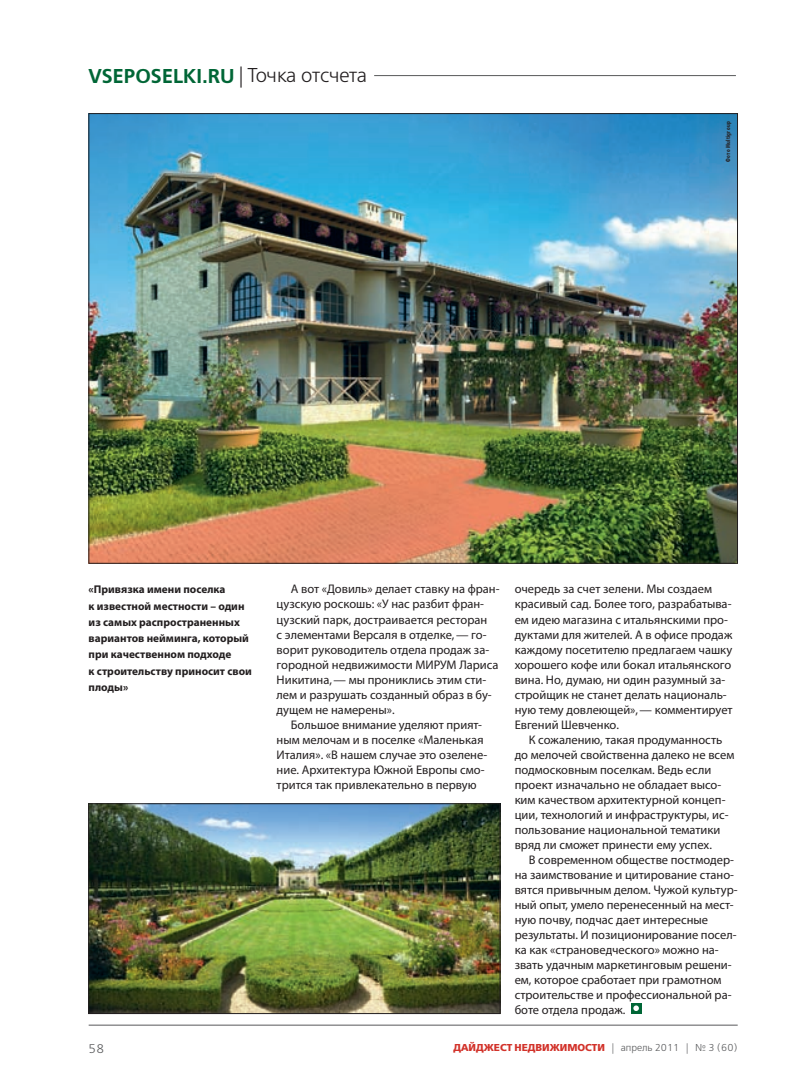
<style>
.page{position:relative;width:798px;height:1088px;background:#fff}
.page>*{position:absolute;margin:0;border:0;box-sizing:border-box;transform-origin:0 0}
.t1{font:20px "Free Set Demi C";color:#006636}
.t2{font:12.5px "Myriad Pro";color:#231f20}
.t3{font:12.5px "Free Set Light C";color:#57585a}
.t4{font:700 11.25px/16.2px "Myriad Pro";color:#231f20}
.t5{font:10px "Free Set Bold C";color:#d2322a}
.t6{font:700 condensed 6.25px "Myriad Pro";letter-spacing:.04em;color:#231f20}
.s1{font-family:"Free Set Light C";color:#231f20}
.s2{font-family:"Free Set Light C";color:#57585a}
</style>
<div class="page">
<hr style="left:89px;top:1025px;width:648px;height:1px;background:#57585a">
<div style="left:630px;top:1003px;width:11px;height:10px;background:#006636"></div>
<svg style="left:633px;top:1005px;width:5px;height:6px"></svg>
<img style="left:91px;top:115px;width:644px;height:446px">
<hr style="left:374px;top:75px;width:361px;height:1px;background:#57585a">
<img style="left:90px;top:805px;width:408px;height:207px">
<div style="left:88px;top:803px;width:412px;height:211px;border:1px solid #231f20"></div>
<p class="t1" style="left:89px;top:69px;width:280px">VSEPOSELKI.RU <span class="s1">| Точка отсчета</span></p>
<p class="t6" style="left:725px;top:162px;width:42px;rotate:-90deg">Фото Multigroup</p>
<p class="t4" style="left:89px;top:582px;width:165px">«Привязка имени поселка<br>к известной местности – один из самых распространенных вариантов нейминга, который при качественном подходе<br>к строительству приносит свои плоды»</p>
<p class="t2" style="left:291px;top:585px;width:210px">А вот «Довиль» делает ставку на фран-</p>
<p class="t2" style="left:276px;top:600px;width:209px">цузскую роскошь: «У нас разбит фран-</p>
<p class="t2" style="left:276px;top:615px;width:212px">цузский парк, достраивается ресторан</p>
<p class="t2" style="left:276px;top:630px;width:211px">с элементами Версаля в отделке, — го-</p>
<p class="t2" style="left:276px;top:645px;width:214px">ворит руководитель отдела продаж за-</p>
<p class="t2" style="left:276px;top:660px;width:223px">городной недвижимости МИРУМ Лариса</p>
<p class="t2" style="left:276px;top:675px;width:211px">Никитина, — мы прониклись этим сти-</p>
<p class="t2" style="left:276px;top:690px;width:216px">лем и разрушать созданный образ в бу-</p>
<p class="t2" style="left:276px;top:705px;width:119px">дущем не намерены».</p>
<p class="t2" style="left:291px;top:720px;width:193px">Большое внимание уделяют прият-</p>
<p class="t2" style="left:276px;top:735px;width:208px">ным мелочам и в поселке «Маленькая</p>
<p class="t2" style="left:276px;top:750px;width:212px">Италия». «В нашем случае это озелене-</p>
<p class="t2" style="left:276px;top:765px;width:209px">ние. Архитектура Южной Европы смо-</p>
<p class="t2" style="left:276px;top:780px;width:201px">трится так привлекательно в первую</p>
<p class="t2" style="left:514px;top:585px;width:199px">очередь за счет зелени. Мы создаем</p>
<p class="t2" style="left:514px;top:600px;width:218px">красивый сад. Более того, разрабатыва-</p>
<p class="t2" style="left:514px;top:615px;width:215px">ем идею магазина с итальянскими про-</p>
<p class="t2" style="left:514px;top:630px;width:219px">дуктами для жителей. А в офисе продаж</p>
<p class="t2" style="left:514px;top:645px;width:219px">каждому посетителю предлагаем чашку</p>
<p class="t2" style="left:514px;top:660px;width:218px">хорошего кофе или бокал итальянского</p>
<p class="t2" style="left:514px;top:675px;width:212px">вина. Но, думаю, ни один разумный за-</p>
<p class="t2" style="left:514px;top:690px;width:213px">стройщик не станет делать националь-</p>
<p class="t2" style="left:514px;top:705px;width:219px">ную тему довлеющей», — комментирует</p>
<p class="t2" style="left:514px;top:720px;width:106px">Евгений Шевченко.</p>
<p class="t2" style="left:528px;top:735px;width:195px">К сожалению, такая продуманность</p>
<p class="t2" style="left:514px;top:750px;width:221px">до мелочей свойственна далеко не всем</p>
<p class="t2" style="left:514px;top:765px;width:198px">подмосковным поселкам. Ведь если</p>
<p class="t2" style="left:514px;top:780px;width:208px">проект изначально не обладает высо-</p>
<p class="t2" style="left:514px;top:795px;width:212px">ким качеством архитектурной концеп-</p>
<p class="t2" style="left:514px;top:810px;width:215px">ции, технологий и инфраструктуры, ис-</p>
<p class="t2" style="left:514px;top:825px;width:207px">пользование национальной тематики</p>
<p class="t2" style="left:514px;top:840px;width:199px">вряд ли сможет принести ему успех.</p>
<p class="t2" style="left:528px;top:855px;width:206px">В современном обществе постмодер-</p>
<p class="t2" style="left:514px;top:870px;width:221px">на заимствование и цитирование стано-</p>
<p class="t2" style="left:514px;top:885px;width:224px">вятся привычным делом. Чужой культур-</p>
<p class="t2" style="left:514px;top:900px;width:220px">ный опыт, умело перенесенный на мест-</p>
<p class="t2" style="left:514px;top:915px;width:195px">ную почву, подчас дает интересные</p>
<p class="t2" style="left:514px;top:930px;width:223px">результаты. И позиционирование посел-</p>
<p class="t2" style="left:514px;top:945px;width:205px">ка как «страноведческого» можно на-</p>
<p class="t2" style="left:514px;top:960px;width:218px">звать удачным маркетинговым решени-</p>
<p class="t2" style="left:514px;top:975px;width:208px">ем, которое сработает при грамотном</p>
<p class="t2" style="left:514px;top:990px;width:218px">строительстве и профессиональной ра-</p>
<p class="t2" style="left:514px;top:1005px;width:112px">боте отдела продаж.</p>
<p class="t3" style="left:89px;top:1043px;width:17px">58</p>
<p class="t5" style="left:453px;top:1044px;width:285px">ДАЙДЖЕСТ НЕДВИЖИМОСТИ <span class="s2">| апрель 2011 | № 3 (60)</span></p>
</div>
